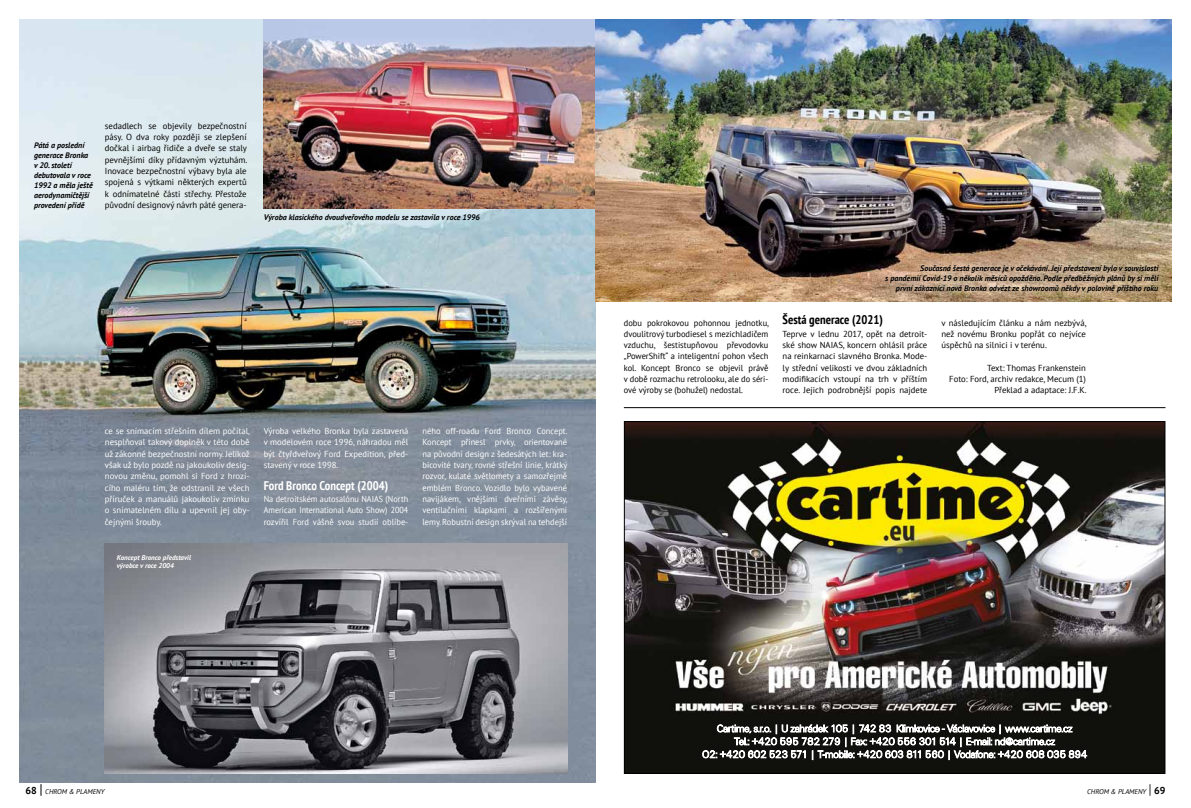
<style>
.page{position:relative;width:1191px;height:808px;background:#fff}
.page>*{position:absolute;margin:0;border:0;box-sizing:border-box;transform-origin:0 0}
.t1{font:700 condensed 12.5px "PT Sans";color:#fff}
.t2{font:700 condensed 12.5px "PT Sans";color:#000}
.t3{font:8.7px/11.3px "PT Sans";color:#000;text-align:justify}
.t4{font:8.7px/11.3px "PT Sans";color:#fff;text-align:justify}
.t5{font:8.7px/11.3px "PT Sans";color:#fff;text-align:justify;scale:.95 1}
.t6{font:italic 700 8px/10px "PT Sans";color:#000}
.t7{font:7.1px "Courier";color:#241f1f}
.t8{font:italic 700 7px/8px "PT Sans";color:#fff}
.t9{font:italic 7px "PT Sans";color:#000}
.s1{font-weight:700;font-style:normal;font-size:10px}
.s2{font-style:normal;font-size:14px}
</style>
<div class="page">
<img style="left:20px;top:20px;width:575px;height:762px">
<img style="left:264px;top:20px;width:331px;height:188px">
<img style="left:105px;top:543px;width:462px;height:231px">
<img style="left:595px;top:20px;width:576px;height:282px">
<div style="left:878px;top:257px;width:288px;height:42px;background:#fff;opacity:.75"></div>
<img style="left:626px;top:423px;width:537px;height:349px">
<hr style="left:624px;top:407px;width:541px;height:1px;background:#000">
<p class="t6" style="left:34px;top:140px;width:60px">Pátá a poslední generace Bronka v 20. století debutovala v roce<br>1992 a měla ještě aerodynamičtější provedení přídě</p>
<p class="t3" style="left:105px;top:120px;width:144px">sedadlech se objevily bezpečnostní pásy. O dva roky později se zlepšení dočkal i airbag řidiče a dveře se staly pevnějšími díky přídavným výztuhám.<br>Inovace bezpečnostní výbavy byla ale spojená s výtkami některých expertů k odnímatelné části střechy. Přestože původní designový návrh páté genera-</p>
<p class="t6" style="left:264px;top:212px;width:218px">Výroba klasického dvoudveřového modelu se zastavila v roce 1996</p>
<p class="t4" style="left:105px;top:425px;width:147px">ce se snímacím střešním dílem počítal, nesplňoval takový doplněk v této době už zákonné bezpečnostní normy. Jelikož však už bylo pozdě na jakoukoliv desig&shy;novou změnu, pomohl si Ford z hrozí&shy;cího maléru tím, že odstranil ze všech příruček a manuálů jakoukoliv zmínku o snímatelném dílu a upevnil jej oby&shy;čejnými šrouby.</p>
<p class="t4" style="left:264px;top:425px;width:146px">Výroba velkého Bronka byla zastavená v modelovém roce 1996, náhradou měl být čtyřdveřový Ford Expedition, před&shy;stavený v roce 1998.</p>
<h1 class="t1" style="left:264px;top:477px;width:126px">Ford Bronco Concept (2004)</h1>
<p class="t5" style="left:264px;top:493px;width:154px">Na detroitském autosalónu NAIAS (North American International Auto Show) 2004 rozvířil Ford vášně svou studií oblíbe-</p>
<p class="t8" style="left:117px;top:554px;width:76px">Koncept Bronco představil výrobce v roce 2004</p>
<p class="t4" style="left:422px;top:425px;width:147px">ného off-roadu Ford Bronco Concept.<br>Koncept přinesl prvky, orientované na původní design z šedesátých let: kra&shy;bicovité tvary, rovné střešní linie, krátký rozvor, kulaté světlomety a samozřejmě emblém Bronco. Vozidlo bylo vybavené navijákem, vnějšími dveřními závěsy, ventilačními klapkami a rozšířenými lemy. Robustní design skrýval na tehdejší</p>
<p class="t6" style="left:885px;top:263px;width:275px;text-align:right">Současná šestá generace je v očekávání. Její představení bylo v souvislosti<br>s pandemií Covid-19 o několik měsíců opožděno. Podle předběžných plánů by si měli první zákazníci nová Bronka odvézt ze showroomů někdy v polovině příštího roku</p>
<p class="t3" style="left:624px;top:317px;width:147px">dobu pokrokovou pohonnou jednotku, dvoulitrový turbodiesel s mezichladičem vzduchu, šestistupňovou převodovku „PowerShift“ a inteligentní pohon všech kol. Koncept Bronco se objevil právě v době rozmachu retrolooku, ale do séri&shy;ové výroby se (bohužel) nedostal.</p>
<h1 class="t2" style="left:782px;top:312px;width:102px">Šestá generace (2021)</h1>
<p class="t3" style="left:782px;top:328px;width:146px">Teprve v lednu 2017, opět na detroit&shy;ské show NAIAS, koncern ohlásil práce na reinkarnaci slavného Bronka. Mode&shy;ly střední velikosti ve dvou základních modifikacích vstoupí na trh v příštím roce. Jejich podrobnější popis najdete</p>
<p class="t3" style="left:941px;top:317px;width:147px">v následujícím článku a nám nezbývá, než novému Bronku popřát co nejvíce úspěchů na silnici i v terénu.</p>
<p class="t3" style="left:949px;top:362px;width:139px;text-align:right">Text: Thomas Frankenstein<br>Foto: Ford, archiv redakce, Mecum (1)<br>Překlad a adaptace: J.F.K.</p>
<p class="t7" style="left:632px;top:377px;width:228px">Inzerce Uprava:Sestava 1 8.11.2015 11:53 Stránka 1</p>
<p class="t9" style="left:26px;top:787px;width:80px"><span class="s1">68</span> <span class="s2">|</span> CHROM &amp; PLAMENY</p>
<p class="t9" style="left:1087px;top:787px;width:80px">CHROM &amp; PLAMENY <span class="s2">|</span> <span class="s1">69</span></p>
</div>
